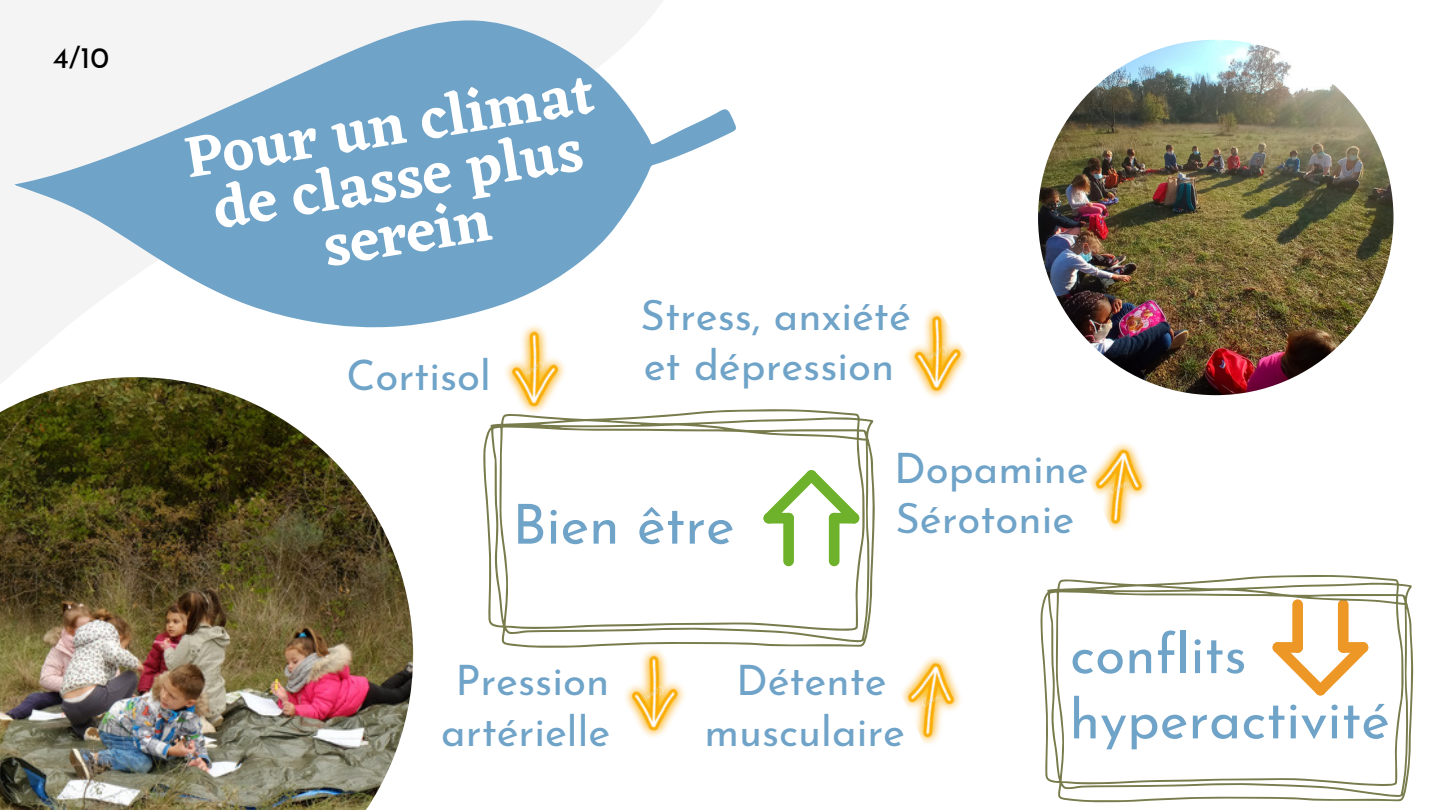
<style>
.page{position:relative;width:1440px;height:810px;background:#fff}
.page>*{position:absolute;margin:0;border:0;box-sizing:border-box;transform-origin:0 0}
.t1{font:600 59.6px/54.8px "Eczar";color:#fff;text-align:center}
.t2{font:55px "Josefin Sans";color:#6fa3c8}
.t3{font:42px "Josefin Sans";color:#6fa3c8}
.t4{font:30px "Josefin Sans";color:#000}
</style>
<div class="page">
<img style="left:1038px;top:40px;width:355px;height:355px;border-radius:50%">
<img style="left:0;top:748px;width:397px;height:62px">
<img style="left:0;top:0;width:414px;height:748px">
<svg style="left:14px;top:0;width:722px;height:518px"></svg>
<svg style="left:483px;top:409px;width:392px;height:239px"></svg>
<img style="left:483px;top:317px;width:99px;height:104px">
<img style="left:908px;top:310px;width:59px;height:88px">
<img style="left:1089px;top:443px;width:60px;height:87px">
<img style="left:603px;top:641px;width:99px;height:96px">
<img style="left:902px;top:656px;width:59px;height:88px">
<svg style="left:1041px;top:575px;width:372px;height:227px"></svg>
<p class="t4" style="left:53px;top:46px;width:58px">4/10</p>
<p class="t1" style="left:181px;top:130px;width:415px;rotate:-9deg">Pour un climat de classe plus serein</p>
<p class="t3" style="left:346px;top:359px;width:146px">Cortisol</p>
<p class="t3" style="left:641px;top:298px;width:272px">Stress, anxiété</p>
<p class="t3" style="left:644px;top:349px;width:252px">et dépression</p>
<p class="t2" style="left:512px;top:502px;width:224px">Bien être</p>
<p class="t3" style="left:894px;top:451px;width:196px">Dopamine</p>
<p class="t3" style="left:896px;top:502px;width:180px">Sérotonie</p>
<p class="t3" style="left:456px;top:664px;width:155px">Pression</p>
<p class="t3" style="left:441px;top:714px;width:171px">artérielle</p>
<p class="t3" style="left:736px;top:664px;width:152px">Détente</p>
<p class="t3" style="left:704px;top:714px;width:202px">musculaire</p>
<p class="t2" style="left:1070px;top:632px;width:178px">conflits</p>
<p class="t2" style="left:1070px;top:697px;width:322px">hyperactivité</p>
</div>
